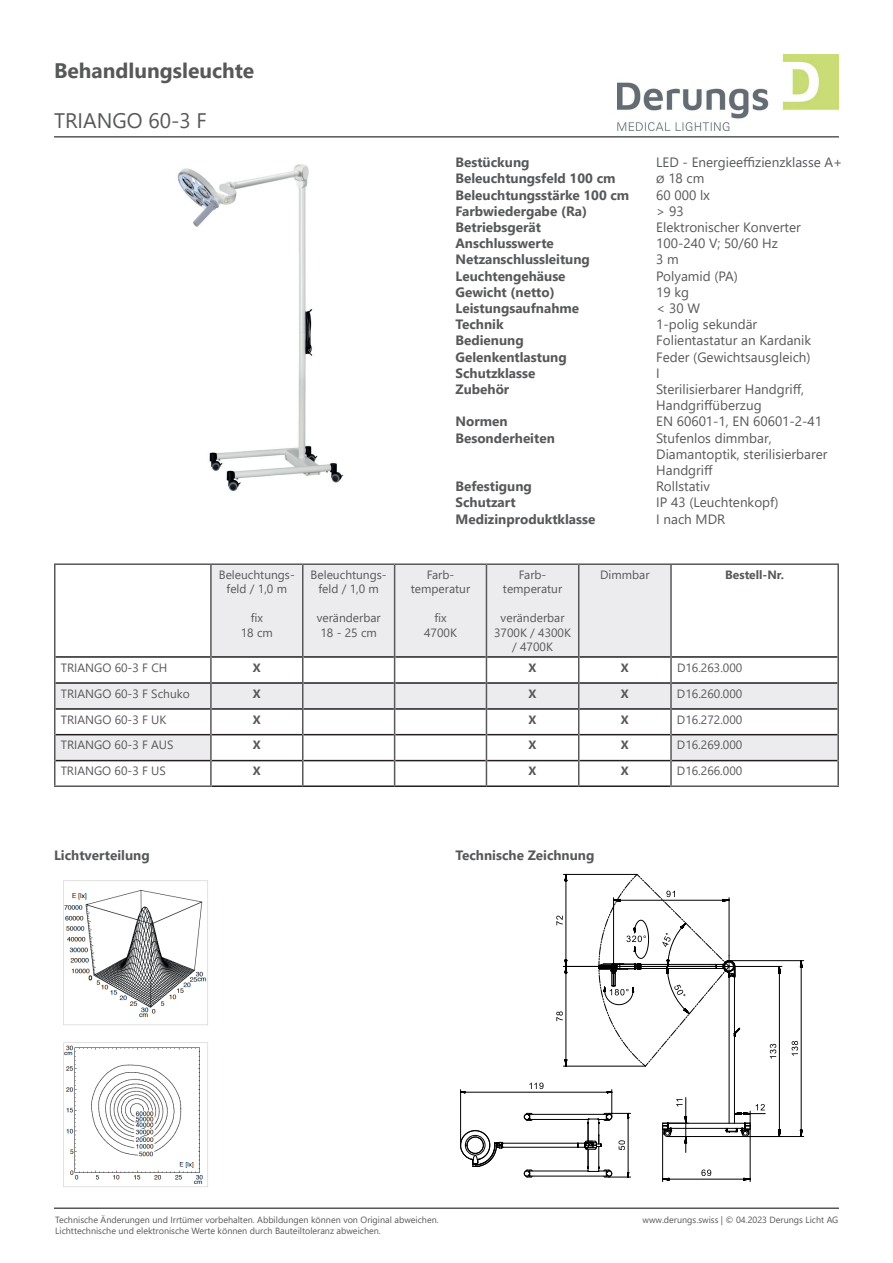
<style>
.page{position:relative;width:893px;height:1263px;background:#fff}
.page>*{position:absolute;margin:0;border:0;box-sizing:border-box;transform-origin:0 0}
.t1{font:700 21px "Segoe UI";color:#57585a}
.t2{font:21px "Segoe UI";color:#57585a}
.t3{font:13.5px/16.2px "Segoe UI";color:#57585a}
.t4{font:700 13.5px/16.2px "Segoe UI";color:#57585a}
.t5{font:12px/14.4px "Segoe UI";color:#57585a;text-align:center}
.t6{font:700 12px "Segoe UI";color:#57585a}
.t7{font:9px/10.8px "Segoe UI";color:#57585a}
</style>
<div class="page">
<svg style="left:56px;top:565px;width:781px;height:195px"></svg>
<hr style="left:56px;top:656px;width:154px;height:2px;background:#231f20">
<hr style="left:212px;top:656px;width:90px;height:2px;background:#231f20">
<hr style="left:303px;top:656px;width:91px;height:2px;background:#231f20">
<hr style="left:395px;top:656px;width:91px;height:2px;background:#231f20">
<hr style="left:487px;top:656px;width:91px;height:2px;background:#231f20">
<hr style="left:579px;top:656px;width:91px;height:2px;background:#231f20">
<hr style="left:672px;top:656px;width:165px;height:2px;background:#231f20">
<hr style="left:56px;top:682px;width:154px;height:2px;background:#231f20">
<hr style="left:212px;top:682px;width:90px;height:2px;background:#231f20">
<hr style="left:303px;top:682px;width:91px;height:2px;background:#231f20">
<hr style="left:395px;top:682px;width:91px;height:2px;background:#231f20">
<hr style="left:487px;top:682px;width:91px;height:2px;background:#231f20">
<hr style="left:579px;top:682px;width:91px;height:2px;background:#231f20">
<hr style="left:672px;top:682px;width:165px;height:2px;background:#231f20">
<hr style="left:56px;top:708px;width:154px;height:2px;background:#231f20">
<hr style="left:212px;top:708px;width:90px;height:2px;background:#231f20">
<hr style="left:303px;top:708px;width:91px;height:2px;background:#231f20">
<hr style="left:395px;top:708px;width:91px;height:2px;background:#231f20">
<hr style="left:487px;top:708px;width:91px;height:2px;background:#231f20">
<hr style="left:579px;top:708px;width:91px;height:2px;background:#231f20">
<hr style="left:672px;top:708px;width:165px;height:2px;background:#231f20">
<hr style="left:56px;top:734px;width:154px;height:1px;background:#231f20">
<hr style="left:212px;top:734px;width:90px;height:1px;background:#231f20">
<hr style="left:303px;top:734px;width:91px;height:1px;background:#231f20">
<hr style="left:395px;top:734px;width:91px;height:1px;background:#231f20">
<hr style="left:487px;top:734px;width:91px;height:1px;background:#231f20">
<hr style="left:579px;top:734px;width:91px;height:1px;background:#231f20">
<hr style="left:672px;top:734px;width:165px;height:1px;background:#231f20">
<hr style="left:56px;top:760px;width:154px;height:1px;background:#231f20">
<hr style="left:212px;top:760px;width:90px;height:1px;background:#231f20">
<hr style="left:303px;top:760px;width:91px;height:1px;background:#231f20">
<hr style="left:395px;top:760px;width:91px;height:1px;background:#231f20">
<hr style="left:487px;top:760px;width:91px;height:1px;background:#231f20">
<hr style="left:579px;top:760px;width:91px;height:1px;background:#231f20">
<hr style="left:672px;top:760px;width:165px;height:1px;background:#231f20">
<hr style="left:212px;top:785px;width:91px;height:2px;background:#231f20">
<hr style="left:303px;top:785px;width:92px;height:2px;background:#231f20">
<hr style="left:395px;top:785px;width:91px;height:2px;background:#231f20">
<hr style="left:486px;top:785px;width:93px;height:2px;background:#231f20">
<hr style="left:579px;top:785px;width:91px;height:2px;background:#231f20">
<hr style="left:54px;top:563px;width:157px;height:2px;background:#57585a">
<hr style="left:54px;top:565px;width:2px;height:92px;background:#57585a">
<hr style="left:211px;top:563px;width:92px;height:2px;background:#57585a">
<hr style="left:210px;top:565px;width:2px;height:92px;background:#57585a">
<hr style="left:303px;top:563px;width:92px;height:2px;background:#57585a">
<hr style="left:302px;top:565px;width:1px;height:92px;background:#57585a">
<hr style="left:395px;top:563px;width:91px;height:2px;background:#57585a">
<hr style="left:394px;top:565px;width:1px;height:92px;background:#57585a">
<hr style="left:486px;top:563px;width:93px;height:2px;background:#57585a">
<hr style="left:486px;top:565px;width:1px;height:92px;background:#57585a">
<hr style="left:579px;top:563px;width:92px;height:2px;background:#57585a">
<hr style="left:578px;top:565px;width:1px;height:92px;background:#57585a">
<hr style="left:671px;top:563px;width:168px;height:2px;background:#57585a">
<hr style="left:670px;top:565px;width:2px;height:92px;background:#57585a">
<hr style="left:837px;top:565px;width:2px;height:92px;background:#57585a">
<hr style="left:54px;top:657px;width:2px;height:26px;background:#57585a">
<hr style="left:210px;top:657px;width:2px;height:26px;background:#57585a">
<hr style="left:670px;top:657px;width:2px;height:26px;background:#57585a">
<hr style="left:837px;top:657px;width:2px;height:26px;background:#57585a">
<hr style="left:54px;top:683px;width:2px;height:26px;background:#57585a">
<hr style="left:210px;top:683px;width:2px;height:26px;background:#57585a">
<hr style="left:670px;top:683px;width:2px;height:26px;background:#57585a">
<hr style="left:837px;top:683px;width:2px;height:26px;background:#57585a">
<hr style="left:54px;top:709px;width:2px;height:26px;background:#57585a">
<hr style="left:210px;top:709px;width:2px;height:26px;background:#57585a">
<hr style="left:670px;top:709px;width:2px;height:26px;background:#57585a">
<hr style="left:837px;top:709px;width:2px;height:26px;background:#57585a">
<hr style="left:54px;top:735px;width:2px;height:26px;background:#57585a">
<hr style="left:210px;top:735px;width:2px;height:26px;background:#57585a">
<hr style="left:670px;top:735px;width:2px;height:26px;background:#57585a">
<hr style="left:837px;top:735px;width:2px;height:26px;background:#57585a">
<hr style="left:54px;top:761px;width:2px;height:24px;background:#57585a">
<hr style="left:210px;top:761px;width:2px;height:24px;background:#57585a">
<svg style="left:302px;top:657px;width:1px;height:128px"></svg>
<svg style="left:394px;top:657px;width:1px;height:128px"></svg>
<svg style="left:486px;top:657px;width:1px;height:128px"></svg>
<svg style="left:578px;top:657px;width:1px;height:128px"></svg>
<hr style="left:670px;top:761px;width:2px;height:24px;background:#57585a">
<hr style="left:837px;top:761px;width:2px;height:24px;background:#57585a">
<hr style="left:54px;top:785px;width:158px;height:2px;background:#57585a">
<hr style="left:670px;top:785px;width:169px;height:2px;background:#57585a">
<img style="left:618px;top:54px;width:221px;height:77px">
<hr style="left:54px;top:136px;width:785px;height:2px;background:#57585a">
<img style="left:177px;top:164px;width:167px;height:327px">
<img style="left:63px;top:880px;width:145px;height:307px">
<svg style="left:604px;top:960px;width:200px;height:222px"></svg>
<svg style="left:460px;top:874px;width:316px;height:303px"></svg>
<hr style="left:54px;top:1207px;width:785px;height:2px;background:#57585a">
<h1 class="t1" style="left:54px;top:51px;width:202px">Behandlungsleuchte</h1>
<h1 class="t2" style="left:54px;top:101px;width:154px">TRIANGO 60-3 F</h1>
<p class="t5" style="left:219px;top:566px;width:78px">Beleuchtungs&shy;feld / 1,0 m</p>
<p class="t5" style="left:241px;top:610px;width:34px">fix<br>18 cm</p>
<p class="t5" style="left:311px;top:566px;width:78px">Beleuchtungs&shy;feld / 1,0 m</p>
<p class="t5" style="left:317px;top:610px;width:65px">veränderbar<br>18 - 25 cm</p>
<p class="t4" style="left:455px;top:153px;width:175px">Bestückung<br>Beleuchtungsfeld 100 cm<br>Beleuchtungsstärke 100 cm<br>Farbwiedergabe (Ra)<br>Betriebsgerät<br>Anschlusswerte<br>Netzanschlussleitung<br>Leuchtengehäuse<br>Gewicht (netto)<br>Leistungsaufnahme<br>Technik<br>Bedienung<br>Gelenkentlastung<br>Schutzklasse<br>Zubehör</p>
<p class="t4" style="left:455px;top:412px;width:101px">Normen<br>Besonderheiten</p>
<p class="t4" style="left:455px;top:477px;width:141px">Befestigung<br>Schutzart<br>Medizinproduktklasse</p>
<p class="t3" style="left:656px;top:153px;width:188px">LED - Energieeffizienzklasse A+<br>Ø 18 cm<br>60 000 lX<br>&gt; 93<br>Elektronischer Konverter<br>100-240 V; 50/60 Hz<br>3 m<br>Polyamid (PA)<br>19 kg<br>&lt; 30 W<br>1-polig sekundär<br>Folientastatur an Kardanik<br>Feder (Gewichtsausgleich)<br>I<br>Sterilisierbarer Handgriff,<br>Handgriffüberzug<br>EN 60601-1, EN 60601-2-41<br>Stufenlos dimmbar,<br>Diamantoptik, sterilisierbarer<br>Handgriff<br>Rollstativ<br>IP 43 (Leuchtenkopf)<br>I nach MDR</p>
<p class="t5" style="left:411px;top:566px;width:61px">Farb&shy;temperatur</p>
<p class="t5" style="left:424px;top:610px;width:34px">fix<br>4700K</p>
<p class="t5" style="left:503px;top:566px;width:61px">Farb&shy;temperatur</p>
<p class="t5" style="left:494px;top:610px;width:78px">veränderbar<br>3700K / 4300K / 4700K</p>
<p class="t5" style="left:600px;top:566px;width:51px">Dimmbar</p>
<p class="t6" style="left:725px;top:563px;width:60px">Bestell-Nr.</p>
<p class="t5" style="left:61px;top:659px;width:108px">TRIANGO 60-3 F CH</p>
<p class="t6" style="left:253px;top:656px;width:9px">X</p>
<p class="t6" style="left:529px;top:656px;width:9px">X</p>
<p class="t6" style="left:621px;top:656px;width:9px">X</p>
<p class="t5" style="left:677px;top:659px;width:67px">D16.263.000</p>
<p class="t5" style="left:61px;top:685px;width:131px">TRIANGO 60-3 F Schuko</p>
<p class="t6" style="left:253px;top:682px;width:9px">X</p>
<p class="t6" style="left:529px;top:682px;width:9px">X</p>
<p class="t6" style="left:621px;top:682px;width:9px">X</p>
<p class="t5" style="left:677px;top:685px;width:67px">D16.260.000</p>
<p class="t5" style="left:61px;top:711px;width:107px">TRIANGO 60-3 F UK</p>
<p class="t6" style="left:253px;top:708px;width:9px">X</p>
<p class="t6" style="left:529px;top:708px;width:9px">X</p>
<p class="t6" style="left:621px;top:708px;width:9px">X</p>
<p class="t5" style="left:677px;top:711px;width:67px">D16.272.000</p>
<p class="t5" style="left:61px;top:737px;width:114px">TRIANGO 60-3 F AUS</p>
<p class="t6" style="left:253px;top:734px;width:9px">X</p>
<p class="t6" style="left:529px;top:734px;width:9px">X</p>
<p class="t6" style="left:621px;top:734px;width:9px">X</p>
<p class="t5" style="left:677px;top:737px;width:67px">D16.269.000</p>
<p class="t5" style="left:61px;top:763px;width:107px">TRIANGO 60-3 F US</p>
<p class="t6" style="left:253px;top:760px;width:9px">X</p>
<p class="t6" style="left:529px;top:760px;width:9px">X</p>
<p class="t6" style="left:621px;top:760px;width:9px">X</p>
<p class="t5" style="left:677px;top:763px;width:67px">D16.266.000</p>
<p class="t4" style="left:54px;top:846px;width:97px">Lichtverteilung</p>
<p class="t4" style="left:455px;top:846px;width:140px">Technische Zeichnung</p>
<p class="t7" style="left:55px;top:1214px;width:385px">Technische Änderungen und Irrtümer vorbehalten. Abbildungen können von Original abweichen.<br>Lichttechnische und elektronische Werte können durch Bauteiltoleranz abweichen.</p>
<p class="t7" style="left:642px;top:1214px;width:197px">www.derungs.swiss | © 04.2023 Derungs Licht AG</p>
</div>
